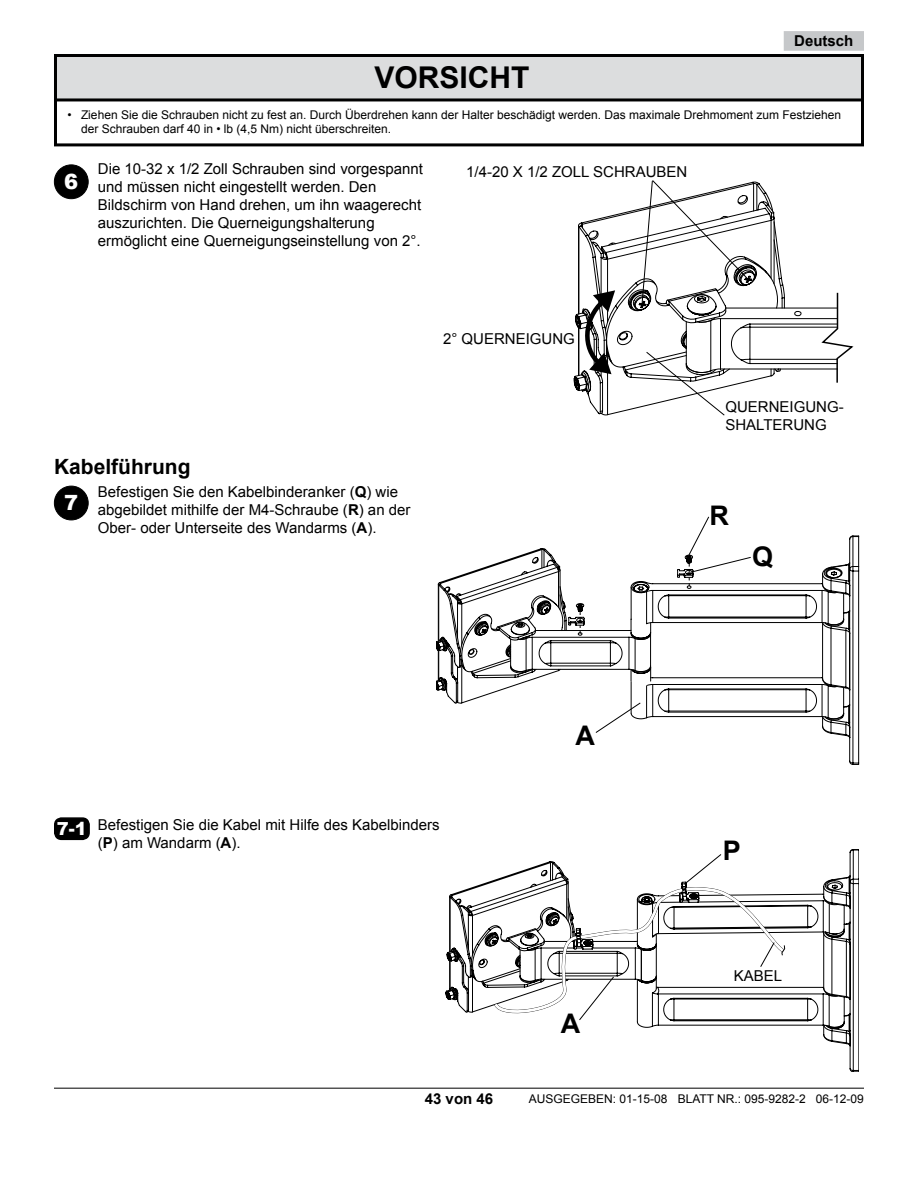
<style>
.page{position:relative;width:918px;height:1188px;background:#fff}
.page>*{position:absolute;margin:0;border:0;box-sizing:border-box;transform-origin:0 0}
.t1{font:700 30px "Arial";color:#000}
.t2{font:700 27px "Arial";color:#000}
.t3{font:700 21px "Arial";color:#000}
.t4{font:900 21px "Arial";color:#fff}
.t5{font:900 18px "Arial";color:#fff}
.t6{font:15px/18px "Arial";color:#000}
.t7{font:700 15px "Arial";color:#000}
.t8{font:12px/14.4px "Arial";color:#000}
.s1{font-weight:700}
</style>
<div class="page">
<hr style="left:54px;top:1088px;width:810px;height:1px;background:#000">
<div style="left:784px;top:31px;width:80px;height:20px;background:#c6c8ca;border:3px solid #c6c8ca"></div>
<div style="left:54px;top:165px;width:34px;height:34px;background:#000;border-radius:50%"></div>
<div style="left:54px;top:165px;width:35px;height:34px;border:1px solid #000;border-radius:50%"></div>
<svg style="left:574px;top:183px;width:246px;height:233px"></svg>
<svg style="left:583px;top:290px;width:32px;height:84px"></svg>
<svg style="left:794px;top:311px;width:7px;height:5px"></svg>
<div style="left:54px;top:97px;width:810px;height:49px;border:3px solid #000"></div>
<div style="left:56px;top:56px;width:806px;height:44px;background:#dcddde"></div>
<div style="left:54px;top:54px;width:810px;height:47px;border:3px solid #000"></div>
<svg style="left:820px;top:292px;width:34px;height:91px"></svg>
<svg style="left:646px;top:351px;width:79px;height:65px"></svg>
<svg style="left:641px;top:180px;width:109px;height:126px"></svg>
<svg style="left:636px;top:849px;width:218px;height:223px"></svg>
<svg style="left:752px;top:535px;width:108px;height:230px"></svg>
<div style="left:54px;top:486px;width:34px;height:34px;background:#000;border-radius:50%"></div>
<div style="left:54px;top:486px;width:35px;height:34px;border:1px solid #000;border-radius:50%"></div>
<svg style="left:446px;top:853px;width:342px;height:168px"></svg>
<svg style="left:437px;top:516px;width:315px;height:217px"></svg>
<div style="left:55px;top:818px;width:34px;height:21px;background:#000;border-radius:7px"></div>
<div style="left:54px;top:817px;width:36px;height:23px;border:2px solid #000;border-radius:7px"></div>
<h1 class="t1" style="left:374px;top:57px;width:157px">VORSICHT</h1>
<p class="t7" style="left:794px;top:31px;width:61px">Deutsch</p>
<p class="t8" style="left:81px;top:107px;width:762px;text-indent:-14px">• Ziehen Sie die Schrauben nicht zu fest an. Durch Überdrehen kann der Halter beschädigt werden. Das maximale Drehmoment zum Festziehen der Schrauben darf 40 in • lb (4,5 Nm) nicht überschreiten.</p>
<h3 class="t4" style="left:64px;top:167px;width:16px">6</h3>
<p class="t6" style="left:98px;top:160px;width:327px">Die 10-32 x 1/2 Zoll Schrauben sind vorgespannt und müssen nicht eingestellt werden. Den Bildschirm von Hand drehen, um ihn waagerecht auszurichten. Die Querneigungshalterung ermöglicht eine Querneigungseinstellung von 2°.</p>
<p class="t6" style="left:466px;top:163px;width:223px">1/4-20 X 1/2 ZOLL SCHRAUBEN</p>
<p class="t6" style="left:443px;top:330px;width:133px">2° QUERNEIGUNG</p>
<h3 class="t3" style="left:54px;top:453px;width:138px">Kabelführung</h3>
<h3 class="t4" style="left:64px;top:488px;width:16px">7</h3>
<p class="t6" style="left:98px;top:483px;width:314px">Befestigen Sie den Kabelbinderanker (<span class="s1">Q</span>) wie abgebildet mithilfe der M4-Schraube (<span class="s1">R</span>) an der<br>Ober- oder Unterseite des Wandarms (<span class="s1">A</span>).</p>
<p class="t6" style="left:725px;top:398px;width:120px">QUERNEIGUNG-<br>SHALTERUNG</p>
<h2 class="t2" style="left:709px;top:497px;width:21px">R</h2>
<h2 class="t2" style="left:752px;top:538px;width:23px">Q</h2>
<p class="t5" style="left:57px;top:816px;width:32px">7-1</p>
<p class="t6" style="left:98px;top:815px;width:343px">Befestigen Sie die Kabel mit Hilfe des Kabelbinders (<span class="s1">P</span>) am Wandarm (<span class="s1">A</span>).</p>
<h2 class="t2" style="left:576px;top:718px;width:21px">A</h2>
<h2 class="t2" style="left:561px;top:1005px;width:21px">A</h2>
<h2 class="t2" style="left:723px;top:832px;width:20px">P</h2>
<p class="t6" style="left:734px;top:967px;width:50px">KABEL</p>
<p class="t7" style="left:425px;top:1089px;width:70px">43 von 46</p>
<p class="t8" style="left:529px;top:1091px;width:337px">AUSGEGEBEN: 01-15-08 BLATT NR.: 095-9282-2 06-12-09</p>
</div>
